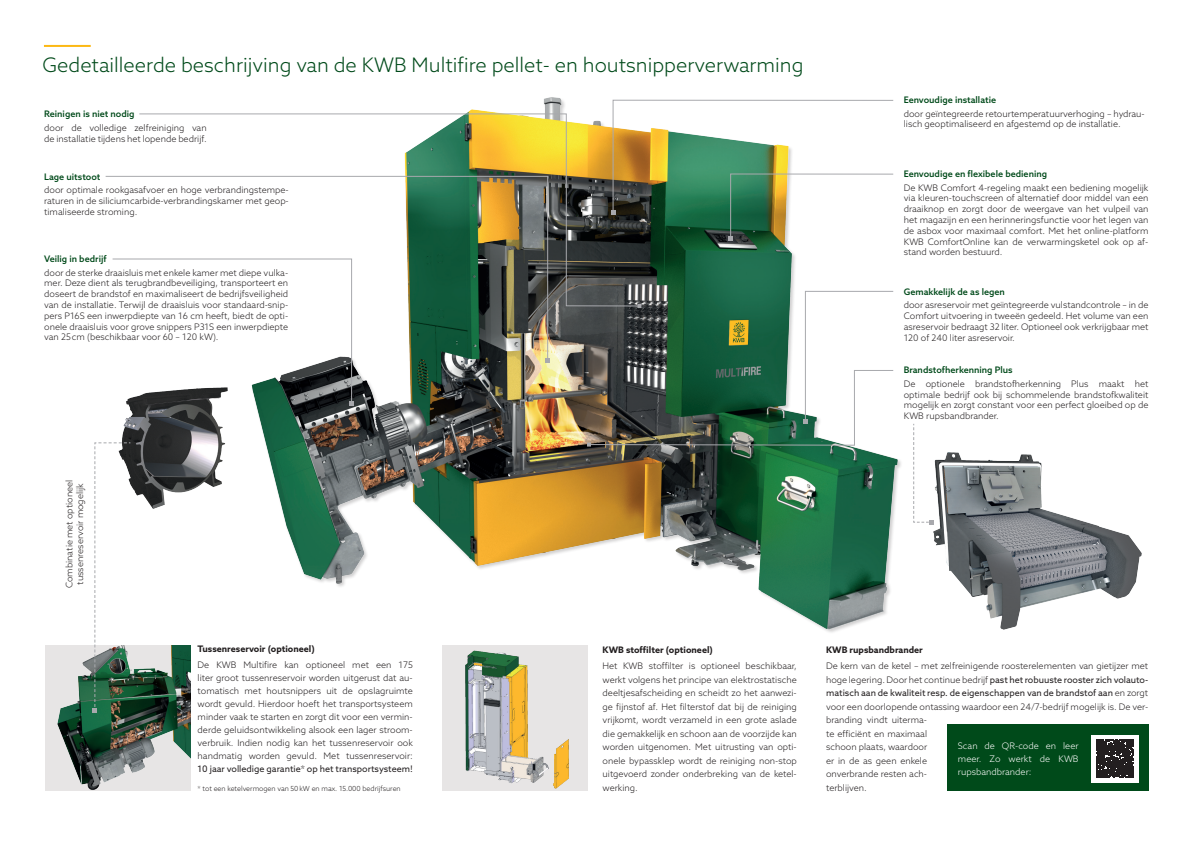
<style>
.page{position:relative;width:1191px;height:842px;background:#fff}
.page>*{position:absolute;margin:0;border:0;box-sizing:border-box;transform-origin:0 0}
.t1{font:300 20px "Azo Sans";color:#004a1a}
.t2{font:300 9px/10.8px "Azo Sans";color:#231f20;text-align:justify}
.t3{font:500 9px "Azo Sans";color:#004a1a}
.t4{font:700 9px "Azo Sans";color:#231f20}
.t5{font:300 9px/13px "Azo Sans";color:#fff;text-align:justify}
.t6{font:9px "Azo Sans";color:#231f20}
.t7{font:300 7px "Azo Sans";color:#231f20}
.s1{font-weight:400}
</style>
<div class="page">
<div style="left:442px;top:645px;width:146px;height:146px;background:#e7e5e5"></div>
<div style="left:45px;top:645px;width:146px;height:146px;background:#e7e5e5"></div>
<hr style="left:44px;top:45px;width:47px;height:2px;background:#fcb814">
<img style="left:256px;top:97px;width:678px;height:536px">
<img style="left:122px;top:406px;width:104px;height:103px">
<div style="left:946px;top:725px;width:202px;height:66px;background:#004a1a"></div>
<div style="left:1091px;top:735px;width:47px;height:47px;background:#fff"></div>
<svg style="left:1096px;top:740px;width:38px;height:37px"></svg>
<img style="left:57px;top:645px;width:134px;height:145px">
<img style="left:934px;top:452px;width:207px;height:177px">
<img style="left:465px;top:650px;width:104px;height:139px">
<svg style="left:93px;top:442px;width:38px;height:270px"></svg>
<svg style="left:611px;top:99px;width:283px;height:142px"></svg>
<svg style="left:126px;top:362px;width:227px;height:44px"></svg>
<svg style="left:105px;top:175px;width:443px;height:187px"></svg>
<svg style="left:545px;top:359px;width:4px;height:4px"></svg>
<svg style="left:138px;top:113px;width:502px;height:194px"></svg>
<svg style="left:587px;top:290px;width:307px;height:157px"></svg>
<svg style="left:912px;top:423px;width:22px;height:101px"></svg>
<h1 class="t1" style="left:43px;top:52px;width:762px">Gedetailleerde beschrijving van de KWB Multifire pellet- en houtsnipperverwarming</h1>
<p class="t3" style="left:44px;top:108px;width:92px">Reinigen is niet nodig</p>
<p class="t2" style="left:44px;top:122px;width:164px">door de volledige zelfreiniging van de installatie tijdens het lopende bedrijf.</p>
<p class="t3" style="left:44px;top:171px;width:58px">Lage uitstoot</p>
<p class="t2" style="left:44px;top:185px;width:246px">door optimale rookgasafvoer en hoge verbrandingstempe&shy;raturen in de siliciumcarbide-verbrandingskamer met geop&shy;timaliseerde stroming.</p>
<p class="t3" style="left:44px;top:253px;width:64px">Veilig in bedrijf</p>
<p class="t2" style="left:44px;top:267px;width:246px">door de sterke draaisluis met enkele kamer met diepe vulka&shy;mer. Deze dient als terugbrandbeveiliging, transporteert en doseert de brandstof en maximaliseert de bedrijfsveiligheid van de installatie. Terwijl de draaisluis voor standaard-snip&shy;pers P16S een inwerpdiepte van 16 cm heeft, biedt de opti&shy;onele draaisluis voor grove snippers P31S een inwerpdiepte van 25cm (beschikbaar voor 60 – 120 kW).</p>
<p class="t2" style="left:64px;top:588px;width:110px;text-align:center;rotate:-90deg">Combinatie met optioneel tussenreservoir mogelijk</p>
<p class="t4" style="left:198px;top:643px;width:119px">Tussenreservoir (optioneel)</p>
<p class="t2" style="left:198px;top:658px;width:217px;line-height:13px">De KWB Multifire kan optioneel met een 175 liter groot tussenreservoir worden uitgerust dat au&shy;tomatisch met houtsnippers uit de opslagruimte wordt gevuld. Hierdoor hoeft het transportsysteem minder vaak te starten en zorgt dit voor een vermin&shy;derde geluidsontwikkeling alsook een lager stroom&shy;verbruik. Indien nodig kan het tussenreservoir ook handmatig worden gevuld. Met tussenreservoir:</p>
<p class="t6" style="left:198px;top:763px;width:217px">10 jaar volledige garantie* op het transportsysteem!</p>
<p class="t7" style="left:198px;top:784px;width:205px">* tot een ketelvermogen van 50kW en max. 15.000 bedrijfsuren</p>
<p class="t4" style="left:602px;top:644px;width:112px">KWB stoffilter (optioneel)</p>
<p class="t2" style="left:602px;top:659px;width:196px;line-height:13.5px">Het KWB stoffilter is optioneel beschikbaar, werkt volgens het principe van elektrostatische deeltjesafscheiding en scheidt zo het aanwezi&shy;ge fijnstof af. Het filterstof dat bij de reiniging vrijkomt, wordt verzameld in een grote aslade die gemakkelijk en schoon aan de voorzijde kan worden uitgenomen. Met uitrusting van opti&shy;onele bypassklep wordt de reiniging non-stop uitgevoerd zonder onderbreking van de ketel&shy;werking.</p>
<p class="t3" style="left:903px;top:94px;width:94px">Eenvoudige installatie</p>
<p class="t2" style="left:903px;top:108px;width:242px">door geïntegreerde retourtemperatuurverhoging – hydrau&shy;lisch geoptimaliseerd en afgestemd op de installatie.</p>
<p class="t3" style="left:903px;top:168px;width:145px">Eenvoudige en flexibele bediening</p>
<p class="t2" style="left:903px;top:182px;width:246px">De KWB Comfort 4-regeling maakt een bediening mogelijk via kleuren-touchscreen of alternatief door middel van een draaiknop en zorgt door de weergave van het vulpeil van het magazijn en een herinneringsfunctie voor het legen van de asbox voor maximaal comfort. Met het online-platform KWB ComfortOnline kan de verwarmingsketel ook op af&shy;stand worden bestuurd.</p>
<p class="t3" style="left:903px;top:285px;width:103px">Gemakkelijk de as legen</p>
<p class="t2" style="left:903px;top:299px;width:246px">door asreservoir met geïntegreerde vulstandcontrole – in de Comfort uitvoering in tweeën gedeeld. Het volume van een asreservoir bedraagt 32 liter. Optioneel ook verkrijgbaar met 120 of 240 liter asreservoir.</p>
<p class="t3" style="left:903px;top:364px;width:110px">Brandstofherkenning Plus</p>
<p class="t2" style="left:903px;top:378px;width:246px">De optionele brandstofherkenning Plus maakt het optimale bedrijf ook bij schommelende brandstofkwaliteit mogelijk en zorgt constant voor een perfect gloeibed op de KWB rupsbandbrander.</p>
<p class="t4" style="left:826px;top:644px;width:98px">KWB rupsbandbrander</p>
<p class="t2" style="left:826px;top:659px;width:324px;line-height:13.5px;text-align:left">De kern van de ketel – met zelfreinigende roosterelementen van gietijzer met hoge legering. Door het continue bedrijf <span class="s1">past het robuuste rooster zich volauto&shy;matisch aan de kwaliteit resp. de eigenschappen van de brandstof aan</span> en zorgt voor een doorlopende ontassing waardoor een 24/7-bedrijf mogelijk is. De ver&shy;branding vindt uiterma-<br>te efficiënt en maximaal<br>schoon plaats, waardoor<br>er in de as geen enkele<br>onverbrande resten ach-<br>terblijven.</p>
<p class="t5" style="left:958px;top:739px;width:122px">Scan de QR-code en leer meer. Zo werkt de KWB rupsbandbrander:</p>
</div>
